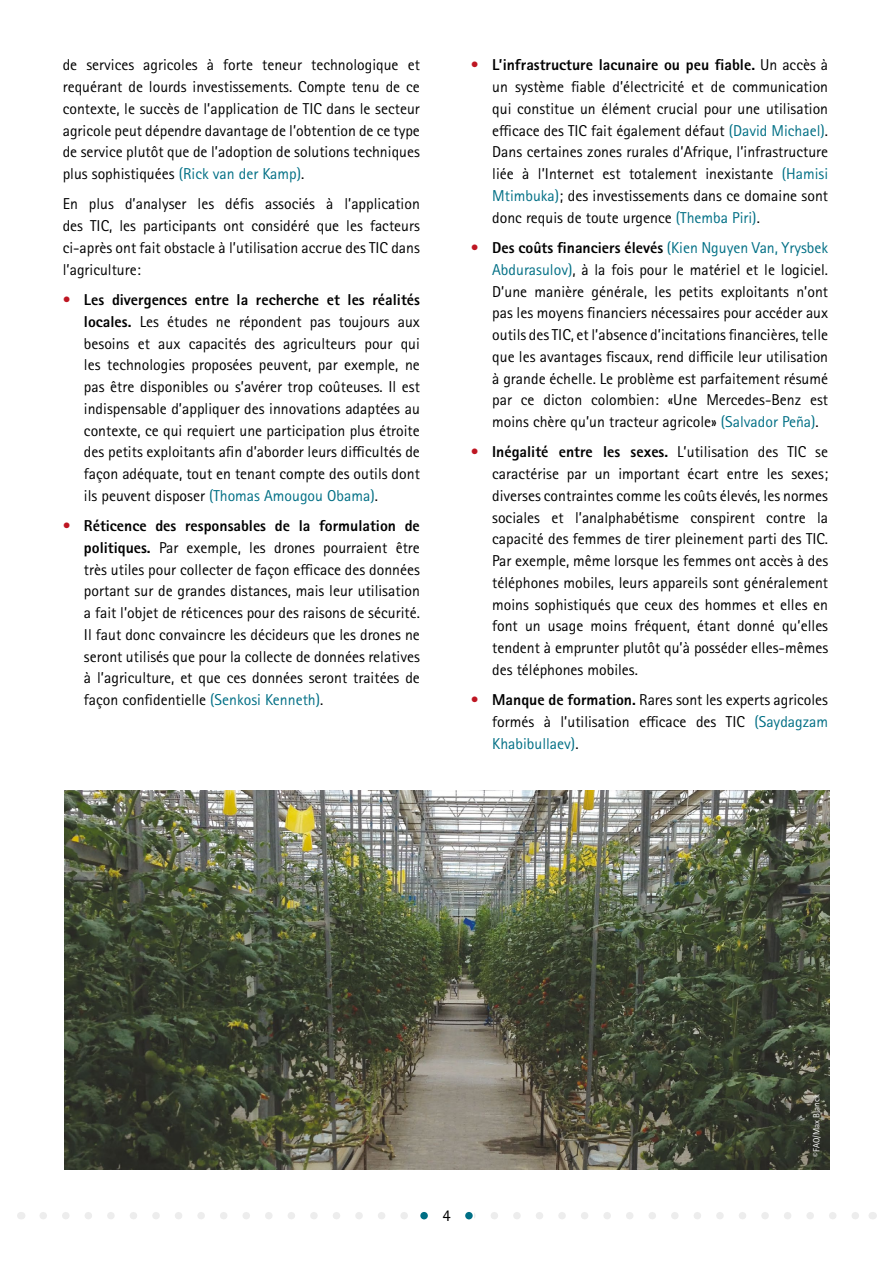
<style>
.page{position:relative;width:893px;height:1263px;background:#fff}
.page>*{position:absolute;margin:0;border:0;box-sizing:border-box;transform-origin:0 0}
.t1{font:16.5px "Rotis Sans Serif Std";color:#000}
.t2{font:15.75px/21.8px "Rotis Sans Serif Std";color:#000;text-align:justify}
.t3{font:9px "Rotis Sans Serif Std";color:#fff}
.s1{color:#006f85}
.s2{color:#be1622}
.s3{font-weight:800}
</style>
<div class="page">
<svg style="left:43px;top:1212px;width:816px;height:7px"></svg>
<div style="left:419px;top:1204px;width:55px;height:23px;background:#fff"></div>
<div style="left:420px;top:1212px;width:8px;height:7px;background:#006f85;border-radius:50%"></div>
<div style="left:465px;top:1212px;width:8px;height:7px;background:#006f85;border-radius:50%"></div>
<img style="left:64px;top:791px;width:765px;height:378px">
<p class="t2" style="left:63px;top:54px;width:359px">de services agricoles à forte teneur technologique et requérant de lourds investissements. Compte tenu de ce contexte, le succès de l’application de TIC dans le secteur agricole peut dépendre davantage de l’obtention de ce type de service plutôt que de l’adoption de solutions techniques plus sophistiquées <span class="s1">(Rick van der Kamp)</span>.</p>
<p class="t2" style="left:63px;top:193px;width:359px">En plus d’analyser les défis associés à l’application des TIC, les participants ont considéré que les facteurs ci-après ont fait obstacle à l’utilisation accrue des TIC dans l’agriculture:</p>
<p class="t2" style="left:84px;top:289px;width:337px;text-indent:-21px"><span class="s2">•</span> <span class="s3">Les divergences entre la recherche et les réalités locales.</span> Les études ne répondent pas toujours aux besoins et aux capacités des agriculteurs pour qui les technologies proposées peuvent, par exemple, ne pas être disponibles ou s’avérer trop coûteuses. Il est indispensable d’appliquer des innovations adaptées au contexte, ce qui requiert une participation plus étroite des petits exploitants afin d’aborder leurs difficultés de façon adéquate, tout en tenant compte des outils dont ils peuvent disposer <span class="s1">(Thomas Amougou Obama)</span>.</p>
<p class="t2" style="left:84px;top:515px;width:337px;text-indent:-21px"><span class="s2">•</span> <span class="s3">Réticence des responsables de la formulation de politiques.</span> Par exemple, les drones pourraient être très utiles pour collecter de façon efficace des données portant sur de grandes distances, mais leur utilisation a fait l’objet de réticences pour des raisons de sécurité.<br>Il faut donc convaincre les décideurs que les drones ne seront utilisés que pour la collecte de données relatives à l’agriculture, et que ces données seront traitées de façon confidentielle <span class="s1">(Senkosi Kenneth)</span>.</p>
<p class="t2" style="left:492px;top:54px;width:337px;text-indent:-21px"><span class="s2">•</span> <span class="s3">L’infrastructure lacunaire ou peu fiable.</span> Un accès à un système fiable d’électricité et de communication qui constitue un élément crucial pour une utilisation efficace des TIC fait également défaut <span class="s1">(David Michael)</span>.<br>Dans certaines zones rurales d’Afrique, l’infrastructure liée à l’Internet est totalement inexistante <span class="s1">(Hamisi Mtimbuka)</span>; des investissements dans ce domaine sont donc requis de toute urgence <span class="s1">(Themba Piri)</span>.</p>
<p class="t2" style="left:492px;top:237px;width:337px;text-indent:-21px"><span class="s2">•</span> <span class="s3">Des coûts financiers élevés</span> <span class="s1">(Kien Nguyen Van, Yrysbek Abdurasulov)</span>, à la fois pour le matériel et le logiciel.<br>D’une manière générale, les petits exploitants n’ont pas les moyens financiers nécessaires pour accéder aux outils des TIC, et l’absence d’incitations financières, telle que les avantages fiscaux, rend difficile leur utilisation à grande échelle. Le problème est parfaitement résumé par ce dicton colombien: «Une Mercedes-Benz est moins chère qu’un tracteur agricole» <span class="s1">(Salvador Peña)</span>.</p>
<p class="t2" style="left:492px;top:441px;width:337px;text-indent:-21px"><span class="s2">•</span> <span class="s3">Inégalité entre les sexes.</span> L’utilisation des TIC se caractérise par un important écart entre les sexes; diverses contraintes comme les coûts élevés, les normes sociales et l’analphabétisme conspirent contre la capacité des femmes de tirer pleinement parti des TIC.<br>Par exemple, même lorsque les femmes ont accès à des téléphones mobiles, leurs appareils sont généralement moins sophistiqués que ceux des hommes et elles en font un usage moins fréquent, étant donné qu’elles tendent à emprunter plutôt qu’à posséder elles-mêmes des téléphones mobiles.</p>
<p class="t2" style="left:492px;top:689px;width:337px;text-indent:-21px"><span class="s2">•</span> <span class="s3">Manque de formation.</span> Rares sont les experts agricoles formés à l’utilisation efficace des TIC <span class="s1">(Saydagzam Khabibullaev)</span>.</p>
<p class="t1" style="left:442px;top:1206px;width:10px">4</p>
<p class="t3" style="left:811px;top:1157px;width:64px;rotate:-90deg">©FAO/Max Blanck</p>
</div>
